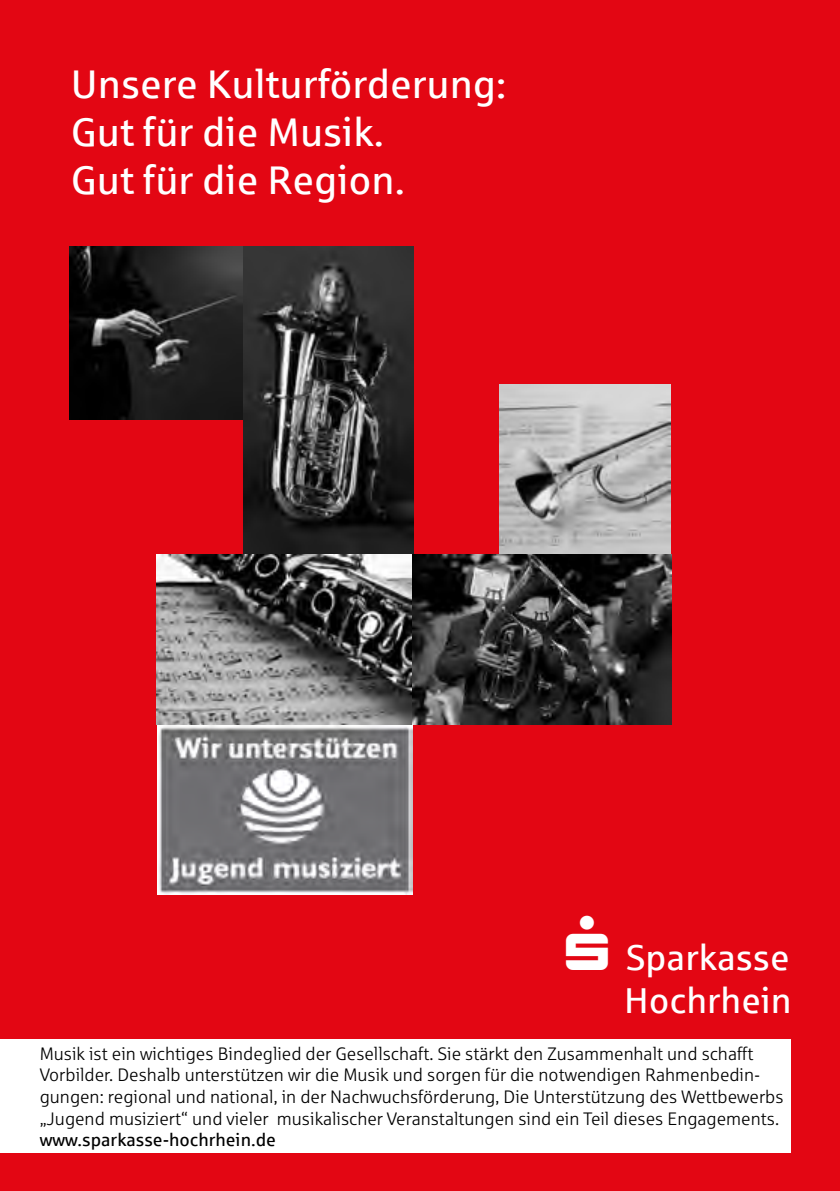
<style>
.page{position:relative;width:840px;height:1191px;background:#fff}
.page>*{position:absolute;margin:0;border:0;box-sizing:border-box;transform-origin:0 0}
.t1{font:40px/48px "Sparkasse Rg";color:#fff}
.t2{font:36px/43.2px "Sparkasse Rg";color:#fff}
.t3{font:18px/21.6px "Sparkasse Lt";color:#000}
.t4{font:18px "Sparkasse Rg";color:#000}
</style>
<div class="page">
<div style="left:0;top:0;width:839px;height:1191px;background:#e30613"></div>
<div style="left:1px;top:1039px;width:788px;height:113px;background:#fff"></div>
<img style="left:157px;top:555px;width:255px;height:339px">
<img style="left:499px;top:385px;width:170px;height:170px">
<img style="left:69px;top:247px;width:173px;height:172px">
<img style="left:243px;top:247px;width:170px;height:308px">
<img style="left:412px;top:555px;width:259px;height:169px">
<hr style="left:0;top:1039px;width:2px;height:113px;background:#fff">
<h1 class="t1" style="left:71px;top:59px;width:437px">Unsere Kulturförderung:<br>Gut für die Musik.<br>Gut für die Region.</h1>
<h2 class="t2" style="left:623px;top:934px;width:169px">Sparkasse<br>Hochrhein</h2>
<p class="t3" style="left:40px;top:1042px;width:744px">Musik ist ein wichtiges Bindeglied der Gesellschaft. Sie stärkt den Zusammenhalt und schafft Vorbilder. Deshalb unterstützen wir die Musik und sorgen für die notwendigen Rahmenbedin&shy;gungen: regional und national, in der Nachwuchsförderung, Die Unterstützung des Wettbewerbs „Jugend musiziert“ und vieler musikalischer Veranstaltungen sind ein Teil dieses Engagements.</p>
<p class="t4" style="left:40px;top:1128px;width:237px">www.sparkasse-hochrhein.de</p>
</div>
